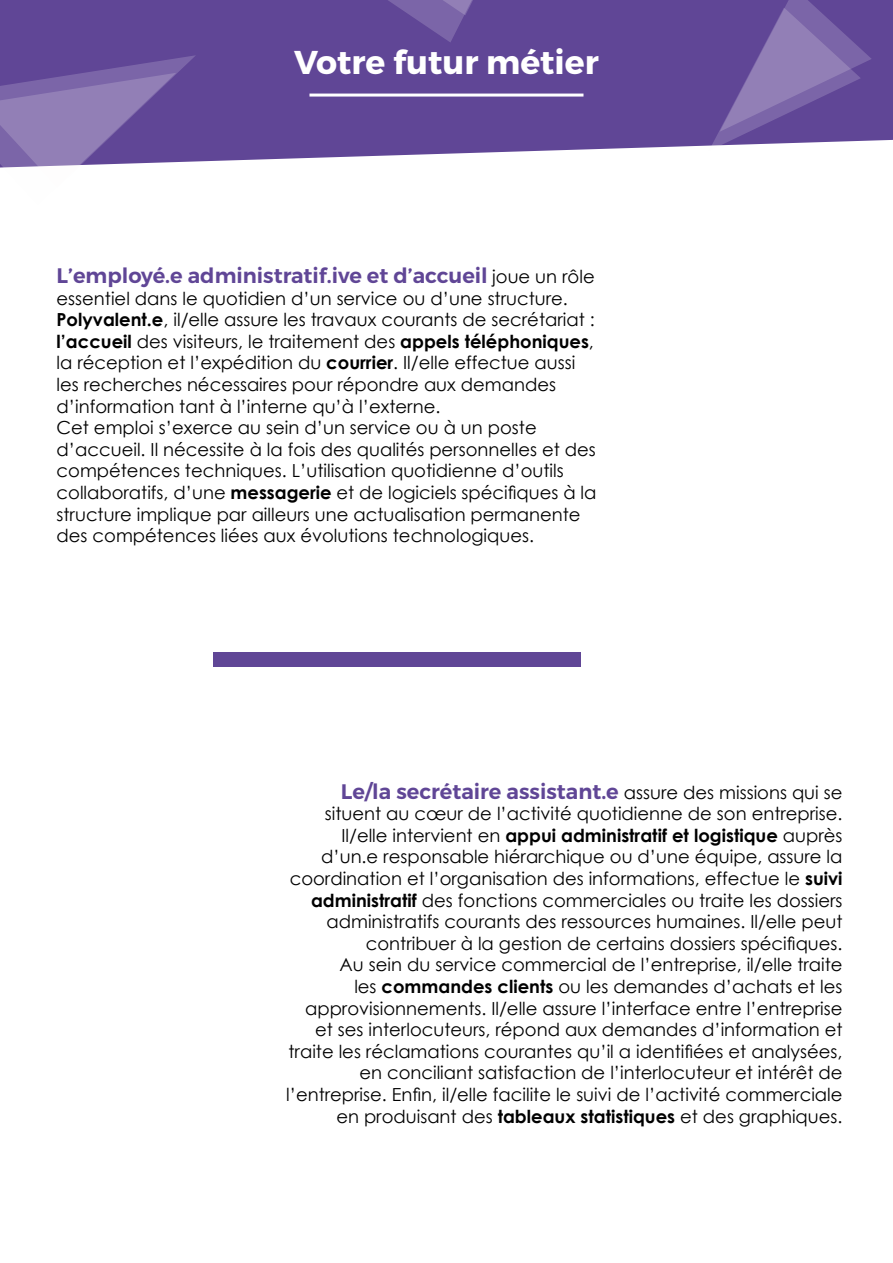
<style>
.page{position:relative;width:893px;height:1263px;background:#fff}
.page>*{position:absolute;margin:0;border:0;box-sizing:border-box;transform-origin:0 0}
.t1{font:700 33px "Montserrat";color:#fff}
.t2{font:600 21px "Montserrat";color:#604696}
.t3{font:18px/21.6px "Century Gothic";color:#000}
.s1{font-family:"Century Gothic";font-weight:400;font-size:18px;color:#000}
.s2{font-weight:700}
</style>
<div class="page">
<svg style="left:0;top:0;width:893px;height:162px;background:#6c549e"></svg>
<svg style="left:709px;top:0;width:163px;height:151px;background:#7962a6"></svg>
<svg style="left:0;top:55px;width:196px;height:113px;background:#7c67a8"></svg>
<svg style="left:326px;top:0;width:241px;height:43px;background:#654b99"></svg>
<hr style="left:309px;top:94px;width:274px;height:3px;background:#fff">
<div style="left:213px;top:652px;width:367px;height:14px;background:#604696"></div>
<h1 class="t1" style="left:294px;top:42px;width:306px">Votre futur métier</h1>
<p class="t2" style="left:57px;top:262px;width:540px">L’employé.e administratif.ive et d’accueil <span class="s1">joue un rôle</span></p>
<p class="t3" style="left:57px;top:287px;width:541px">essentiel dans le quotidien d’un service ou d’une structure.<br><span class="s2">Polyvalent.e</span>, il/elle assure les travaux courants de secrétariat : <span class="s2">l’accueil</span> des visiteurs, le traitement des <span class="s2">appels téléphoniques</span>, la réception et l’expédition du <span class="s2">courrier</span>. Il/elle effectue aussi les recherches nécessaires pour répondre aux demandes d’information tant à l’interne qu’à l’externe.<br>Cet emploi s’exerce au sein d’un service ou à un poste d’accueil. Il nécessite à la fois des qualités personnelles et des compétences techniques. L’utilisation quotidienne d’outils collaboratifs, d’une <span class="s2">messagerie</span> et de logiciels spécifiques à la structure implique par ailleurs une actualisation permanente des compétences liées aux évolutions technologiques.</p>
<p class="t2" style="left:341px;top:778px;width:503px">Le/la secrétaire assistant.e <span class="s1">assure des missions qui se</span></p>
<p class="t3" style="left:286px;top:802px;width:558px;text-align:right">situent au cœur de l’activité quotidienne de son entreprise.<br>Il/elle intervient en <span class="s2">appui administratif et logistique</span> auprès d’un.e responsable hiérarchique ou d’une équipe, assure la coordination et l’organisation des informations, effectue le <span class="s2">suivi administratif</span> des fonctions commerciales ou traite les dossiers administratifs courants des ressources humaines. Il/elle peut contribuer à la gestion de certains dossiers spécifiques.<br>Au sein du service commercial de l’entreprise, il/elle traite<br>les <span class="s2">commandes clients</span> ou les demandes d’achats et les approvisionnements. Il/elle assure l’interface entre l’entreprise et ses interlocuteurs, répond aux demandes d’information et traite les réclamations courantes qu’il a identifiées et analysées, en conciliant satisfaction de l’interlocuteur et intérêt de l’entreprise. Enfin, il/elle facilite le suivi de l’activité commerciale en produisant des <span class="s2">tableaux statistiques</span> et des graphiques.</p>
</div>
